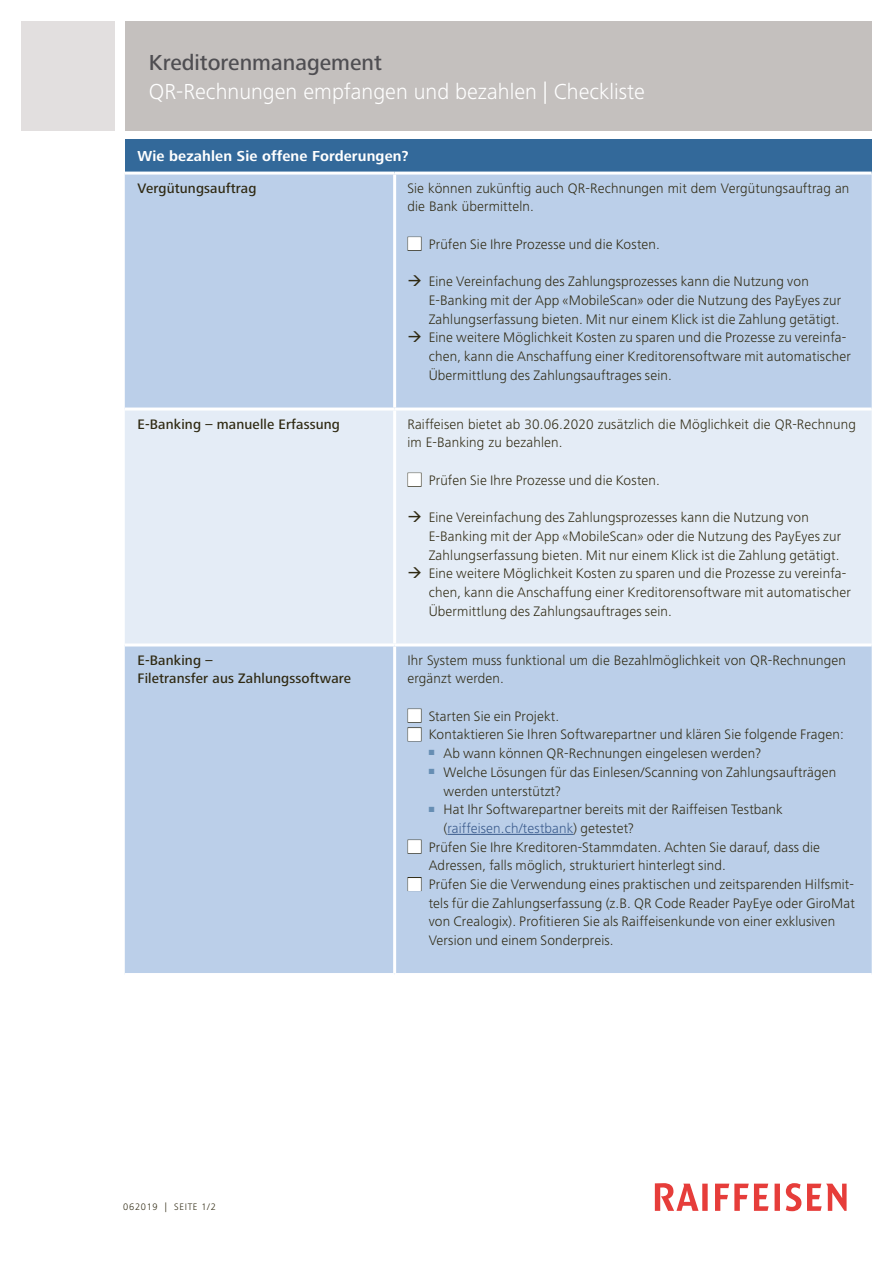
<style>
.page{position:relative;width:893px;height:1263px;background:#fff}
.page>*{position:absolute;margin:0;border:0;box-sizing:border-box;transform-origin:0 0}
.t1{font:300 22.5px "Frutiger Next LT";color:#fff}
.t2{font:500 22.5px "Frutiger Next LT";color:#4f4e52}
.t3{font:700 15px "Frutiger Next LT";letter-spacing:.01em;color:#fff}
.t4{font:300 14.25px/18.8px "Frutiger Next LT";letter-spacing:.01em;color:#2f2912}
.t5{font:500 14.25px/18.8px "Frutiger Next LT";letter-spacing:.01em;color:#2f2912}
.t6{font:300 9.75px "Frutiger Next LT";letter-spacing:.07em;color:#2f2912}
.s1{color:#fff}
.s2{color:#38598b}
</style>
<div class="page">
<svg style="left:655px;top:1183px;width:192px;height:28px"></svg>
<div style="left:125px;top:21px;width:747px;height:110px;background:#c4c0be"></div>
<div style="left:21px;top:21px;width:94px;height:110px;background:#e2dfdf"></div>
<div style="left:125px;top:139px;width:747px;height:34px;background:#33699a"></div>
<div style="left:125px;top:175px;width:747px;height:798px;background:#bbcfe9"></div>
<div style="left:125px;top:410px;width:747px;height:233px;background:#e4ecf6"></div>
<hr style="left:125px;top:172px;width:270px;height:3px;background:#fff">
<hr style="left:395px;top:172px;width:477px;height:3px;background:#fff">
<hr style="left:393px;top:175px;width:3px;height:232px;background:#fff">
<hr style="left:125px;top:407px;width:270px;height:3px;background:#fff">
<hr style="left:395px;top:407px;width:477px;height:3px;background:#fff">
<hr style="left:393px;top:410px;width:3px;height:233px;background:#fff">
<hr style="left:125px;top:643px;width:270px;height:3px;background:#fff">
<hr style="left:395px;top:643px;width:477px;height:3px;background:#fff">
<hr style="left:393px;top:646px;width:3px;height:327px;background:#fff">
<div style="left:408px;top:237px;width:13px;height:14px;border:1px solid #2f2912"></div>
<hr style="left:447px;top:834px;width:126px;height:1px;background:#38598b">
<div style="left:408px;top:877px;width:13px;height:14px;border:1px solid #2f2912"></div>
<h1 class="t2" style="left:149px;top:50px;width:235px">Kreditorenmanagement</h1>
<h1 class="t1" style="left:149px;top:79px;width:498px">QR-Rechnungen empfangen und bezahlen | Checkliste</h1>
<p class="t3" style="left:138px;top:147px;width:273px">Wie bezahlen Sie offene Forderungen?</p>
<p class="t5" style="left:138px;top:178px;width:120px">Vergütungsauftrag</p>
<p class="t4" style="left:407px;top:179px;width:443px">Sie können zukünftig auch QR-Rechnungen mit dem Vergütungsauftrag an die Bank übermitteln.</p>
<p class="t4" style="left:407px;top:235px;width:254px"><span class="s1">■</span> Prüfen Sie Ihre Prozesse und die Kosten.</p>
<p class="t4" style="left:429px;top:272px;width:414px;text-indent:-21px">→ Eine Vereinfachung des Zahlungsprozesses kann die Nutzung von<br>E-Banking mit der App «MobileScan» oder die Nutzung des PayEyes zur<br>Zahlungserfassung bieten. Mit nur einem Klick ist die Zahlung getätigt.</p>
<p class="t4" style="left:429px;top:328px;width:424px;text-indent:-21px">→ Eine weitere Möglichkeit Kosten zu sparen und die Prozesse zu vereinfa&shy;chen, kann die Anschaffung einer Kreditorensoftware mit automatischer<br>Übermittlung des Zahlungsauftrages sein.</p>
<p class="t5" style="left:138px;top:414px;width:204px">E-Banking – manuelle Erfassung</p>
<p class="t4" style="left:407px;top:414px;width:450px">Raiffeisen bietet ab 30.06.2020 zusätzlich die Möglichkeit die QR-Rechnung im E-Banking zu bezahlen.</p>
<p class="t4" style="left:407px;top:471px;width:254px"><span class="s1">■</span> Prüfen Sie Ihre Prozesse und die Kosten.</p>
<p class="t4" style="left:429px;top:508px;width:414px;text-indent:-21px">→ Eine Vereinfachung des Zahlungsprozesses kann die Nutzung von<br>E-Banking mit der App «MobileScan» oder die Nutzung des PayEyes zur<br>Zahlungserfassung bieten. Mit nur einem Klick ist die Zahlung getätigt.</p>
<p class="t4" style="left:429px;top:564px;width:424px;text-indent:-21px">→ Eine weitere Möglichkeit Kosten zu sparen und die Prozesse zu vereinfa&shy;chen, kann die Anschaffung einer Kreditorensoftware mit automatischer<br>Übermittlung des Zahlungsauftrages sein.</p>
<p class="t5" style="left:138px;top:650px;width:215px">E-Banking –<br>Filetransfer aus Zahlungssoftware</p>
<p class="t4" style="left:407px;top:650px;width:440px">Ihr System muss funktional um die Bezahlmöglichkeit von QR-Rechnungen ergänzt werden.</p>
<p class="t4" style="left:407px;top:707px;width:153px"><span class="s1">■</span> Starten Sie ein Projekt.</p>
<p class="t4" style="left:407px;top:725px;width:438px"><span class="s1">■</span> Kontaktieren Sie Ihren Softwarepartner und klären Sie folgende Fragen:</p>
<p class="t4" style="left:429px;top:744px;width:334px"><sup>■</sup> Ab wann können QR-Rechnungen eingelesen werden?</p>
<p class="t4" style="left:444px;top:763px;width:394px;text-indent:-15px"><sup>■</sup> Welche Lösungen für das Einlesen/Scanning von Zahlungsaufträgen werden unterstützt?</p>
<p class="t4" style="left:444px;top:800px;width:341px;text-indent:-15px"><sup>■</sup> Hat Ihr Softwarepartner bereits mit der Raiffeisen Testbank (<span class="s2">raiffeisen.ch/testbank</span>) getestet?</p>
<p class="t4" style="left:429px;top:837px;width:393px;text-indent:-21px"><span class="s1">■</span> Prüfen Sie Ihre Kreditoren-Stammdaten. Achten Sie darauf, dass die<br>Adressen, falls möglich, strukturiert hinterlegt sind.</p>
<p class="t4" style="left:429px;top:875px;width:428px;text-indent:-21px"><span class="s1">■</span> Prüfen Sie die Verwendung eines praktischen und zeitsparenden Hilfsmit&shy;tels für die Zahlungserfassung (z.B. QR Code Reader PayEye oder GiroMat von Crealogix). Profitieren Sie als Raiffeisenkunde von einer exklusiven Version und einem Sonderpreis.</p>
<p class="t6" style="left:123px;top:1202px;width:94px">062019 | SEITE 1/2</p>
</div>
